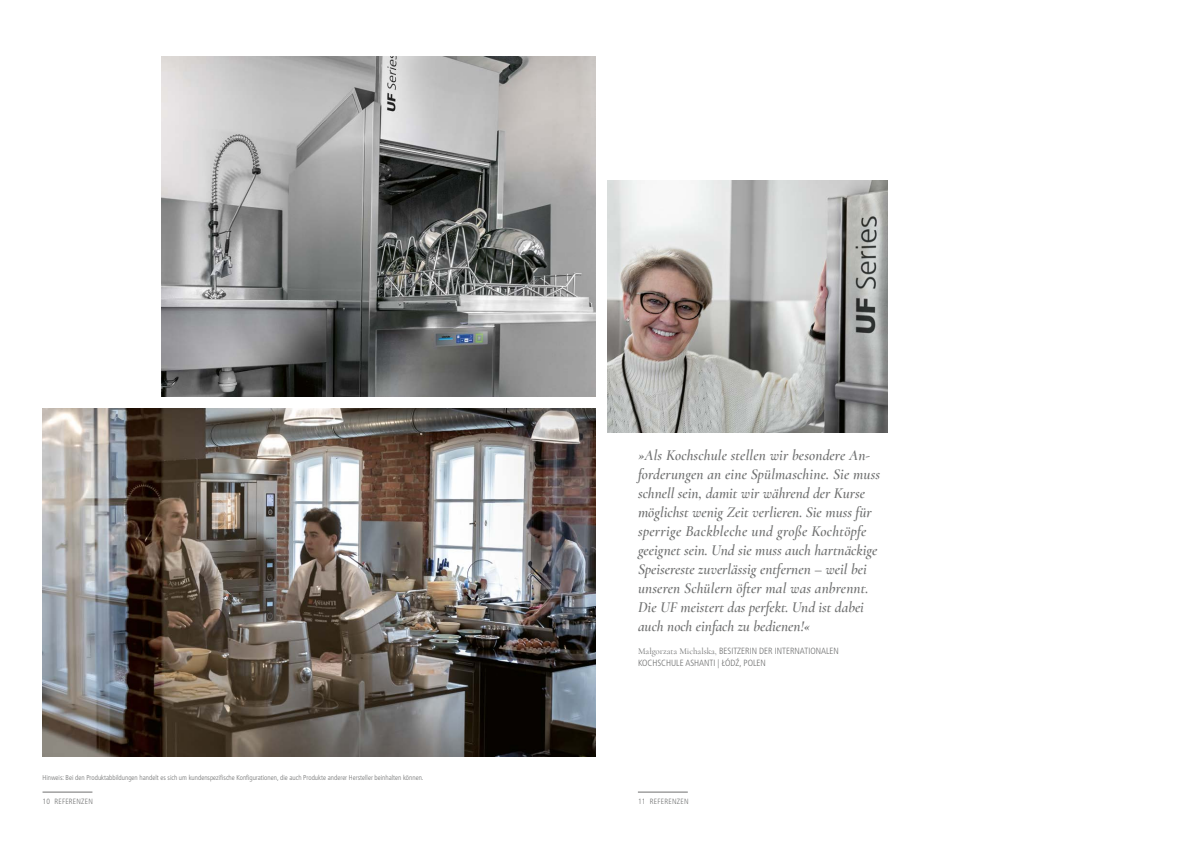
<style>
.page{position:relative;width:1191px;height:842px;background:#fff}
.page>*{position:absolute;margin:0;border:0;box-sizing:border-box;transform-origin:0 0}
.t1{font:italic 600 15px/19px "Cormorant";color:#6f7070}
.t2{font:300 condensed 9px/12px "Frutiger LT Pro";color:#6f7070}
.t3{font:300 condensed 7.6px "Frutiger LT Pro";letter-spacing:.03em;color:#6f7070}
.t4{font:300 condensed 7px "Frutiger LT Pro";color:#6f7070}
.s1{font-family:"Cormorant";font-weight:400;font-stretch:normal}
</style>
<div class="page">
<img style="left:43px;top:408px;width:552px;height:348px">
<img style="left:161px;top:57px;width:434px;height:339px">
<img style="left:607px;top:180px;width:280px;height:252px">
<hr style="left:638px;top:792px;width:50px;height:1px;background:#6f7070">
<hr style="left:43px;top:792px;width:49px;height:1px;background:#6f7070">
<p class="t4" style="left:43px;top:774px;width:382px">Hinweis: Bei den Produktabbildungen handelt es sich um kundenspezifische Konfigurationen, die auch Produkte anderer Hersteller beinhalten können.</p>
<p class="t1" style="left:638px;top:446px;width:243px">»Als Kochschule stellen wir besondere An&shy;forderungen an eine Spülmaschine. Sie muss schnell sein, damit wir während der Kurse möglichst wenig Zeit verlieren. Sie muss für sperrige Backbleche und große Kochtöpfe geeignet sein. Und sie muss auch hartnäckige Speisereste zuverlässig entfernen – weil bei unseren Schülern öfter mal was anbrennt.<br>Die UF meistert das perfekt. Und ist dabei auch noch einfach zu bedienen!«</p>
<p class="t2" style="left:638px;top:645px;width:202px"><span class="s1">Małgorzata Michalska,</span> BESITZERIN DER INTERNATIONALEN<br>KOCHSCHULE ASHANTI | ŁÓDŹ, POLEN</p>
<p class="t3" style="left:43px;top:797px;width:52px">10 REFERENZEN</p>
<p class="t3" style="left:638px;top:797px;width:52px">11 REFERENZEN</p>
</div>
